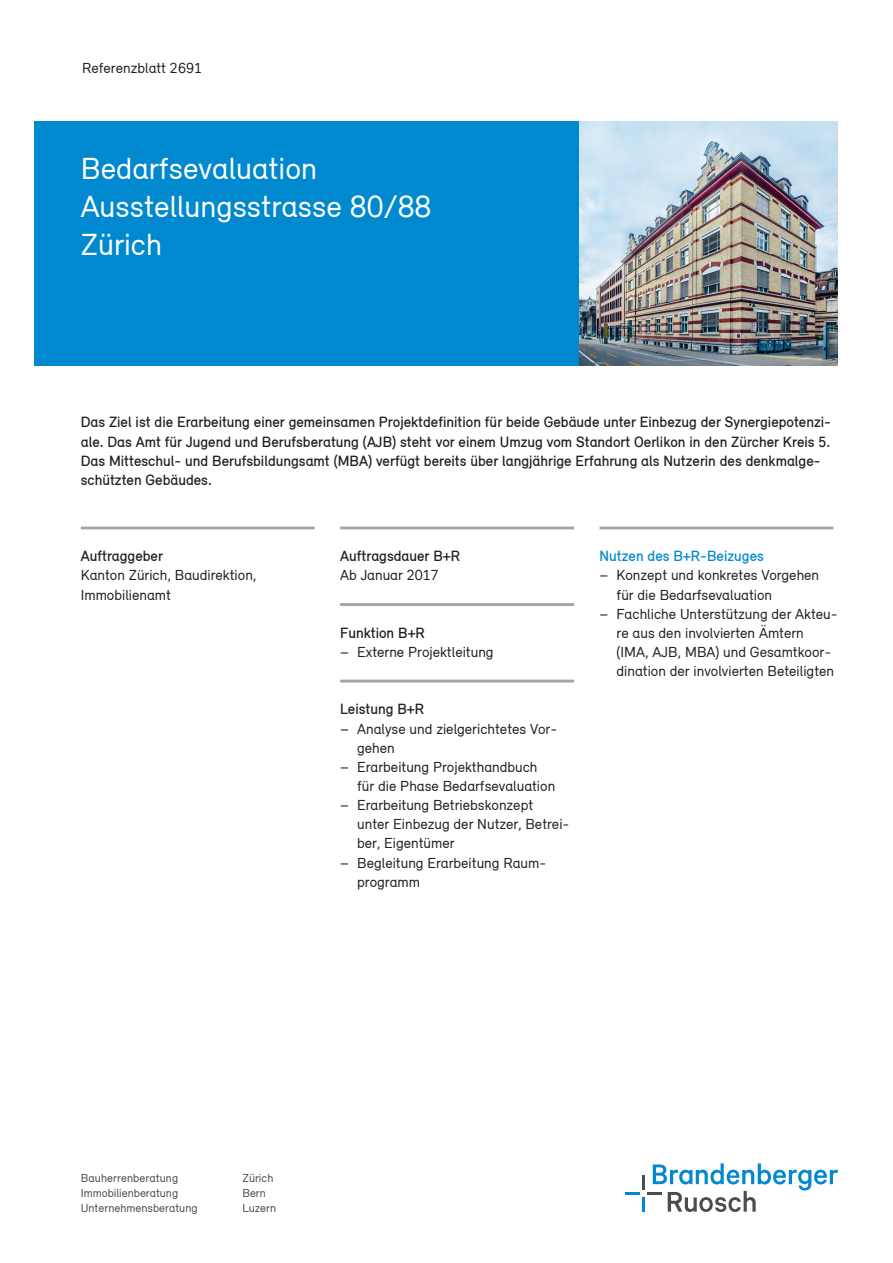
<style>
.page{position:relative;width:893px;height:1263px;background:#fff}
.page>*{position:absolute;margin:0;border:0;box-sizing:border-box;transform-origin:0 0}
.REL_Titel_21___9_mm{font:31.5px "Relevant";color:#fff}
.REL_Lauftext_10_pt{font:15px/19.2px "Relevant";color:#231f20}
.REL_Text_10_pt___4_5{font:500 15px/19.2px "Relevant";color:#231f20}
.REL_Titel_10_pt___4{font:500 15px "Relevant";color:#231f20}
.REL_Titel_10_pt___4-2{font:500 15px "Relevant";color:#0089cf}
.REL_Text_10_pt___4_5-2{font:15px "Relevant";color:#231f20}
.t1{font:12px/14.9px "Relevant";letter-spacing:.005em;color:#4b4c4d}
</style>
<div class="page">
<hr style="left:625px;top:1192px;width:15px;height:3px;background:#0089cf">
<hr style="left:646px;top:1192px;width:15px;height:3px;background:#4b4c4d">
<hr style="left:642px;top:1175px;width:3px;height:15px;background:#4b4c4d">
<hr style="left:642px;top:1197px;width:3px;height:14px;background:#0089cf">
<svg style="left:653px;top:1163px;width:185px;height:49px"></svg>
<img style="left:578px;top:121px;width:260px;height:245px">
<div style="left:34px;top:121px;width:544px;height:245px;background:#0089cf"></div>
<hr style="left:81px;top:526px;width:234px;height:3px;background:#a3a4a8">
<hr style="left:340px;top:526px;width:234px;height:3px;background:#a3a4a8">
<hr style="left:340px;top:603px;width:234px;height:3px;background:#a3a4a8">
<hr style="left:340px;top:680px;width:234px;height:2px;background:#a3a4a8">
<hr style="left:600px;top:526px;width:233px;height:3px;background:#a3a4a8">
<p class="REL_Text_10_pt___4_5-2" style="left:82px;top:59px;width:122px">Referenzblatt 2691</p>
<p class="REL_Titel_21___9_mm" style="left:81px;top:149px;width:238px">Bedarfsevaluation</p>
<p class="REL_Titel_21___9_mm" style="left:81px;top:187px;width:352px">Ausstellungsstrasse 80/88</p>
<p class="REL_Titel_21___9_mm" style="left:81px;top:225px;width:83px">Zürich</p>
<p class="REL_Text_10_pt___4_5" style="left:81px;top:412px;width:752px">Das Ziel ist die Erarbeitung einer gemeinsamen Projektdefinition für beide Gebäude unter Einbezug der Synergiepotenzi&shy;ale. Das Amt für Jugend und Berufsberatung (AJB) steht vor einem Umzug vom Standort Oerlikon in den Zürcher Kreis 5.<br>Das Mitteschul- und Berufsbildungsamt (MBA) verfügt bereits über langjährige Erfahrung als Nutzerin des denkmalge&shy;schützten Gebäudes.</p>
<p class="REL_Titel_10_pt___4" style="left:81px;top:547px;width:84px">Auftraggeber</p>
<p class="REL_Lauftext_10_pt" style="left:81px;top:565px;width:177px">Kanton Zürich, Baudirektion,</p>
<p class="REL_Lauftext_10_pt" style="left:81px;top:585px;width:92px">Immobilienamt</p>
<p class="REL_Titel_10_pt___4" style="left:340px;top:547px;width:122px">Auftragsdauer B+R</p>
<p class="REL_Lauftext_10_pt" style="left:340px;top:565px;width:100px">Ab Januar 2017</p>
<p class="REL_Titel_10_pt___4" style="left:340px;top:624px;width:86px">Funktion B+R</p>
<p class="REL_Lauftext_10_pt" style="left:340px;top:642px;width:155px">– Externe Projektleitung</p>
<p class="REL_Titel_10_pt___4" style="left:340px;top:700px;width:86px">Leistung B+R</p>
<p class="REL_Lauftext_10_pt" style="left:357px;top:719px;width:202px;text-indent:-17px">– Analyse und zielgerichtetes Vor&shy;gehen</p>
<p class="REL_Lauftext_10_pt" style="left:357px;top:757px;width:200px;text-indent:-17px">– Erarbeitung Projekthandbuch für die Phase Bedarfsevaluation</p>
<p class="REL_Lauftext_10_pt" style="left:357px;top:795px;width:214px;text-indent:-17px">– Erarbeitung Betriebskonzept<br>unter Einbezug der Nutzer, Betrei&shy;ber, Eigentümer</p>
<p class="REL_Lauftext_10_pt" style="left:357px;top:852px;width:191px;text-indent:-17px">– Begleitung Erarbeitung Raum&shy;programm</p>
<p class="REL_Titel_10_pt___4-2" style="left:600px;top:547px;width:166px">Nutzen des B+R-Beizuges</p>
<p class="REL_Lauftext_10_pt" style="left:617px;top:565px;width:204px;text-indent:-17px">– Konzept und konkretes Vorgehen für die Bedarfsevaluation</p>
<p class="REL_Lauftext_10_pt" style="left:617px;top:604px;width:223px;text-indent:-17px">– Fachliche Unterstützung der Akteu&shy;re aus den involvierten Ämtern (IMA, AJB, MBA) und Gesamtkoor&shy;dination der involvierten Beteiligten</p>
<p class="t1" style="left:81px;top:1170px;width:118px">Bauherrenberatung<br>Immobilienberatung<br>Unternehmensberatung</p>
<p class="t1" style="left:242px;top:1170px;width:35px">Zürich<br>Bern<br>Luzern</p>
</div>
